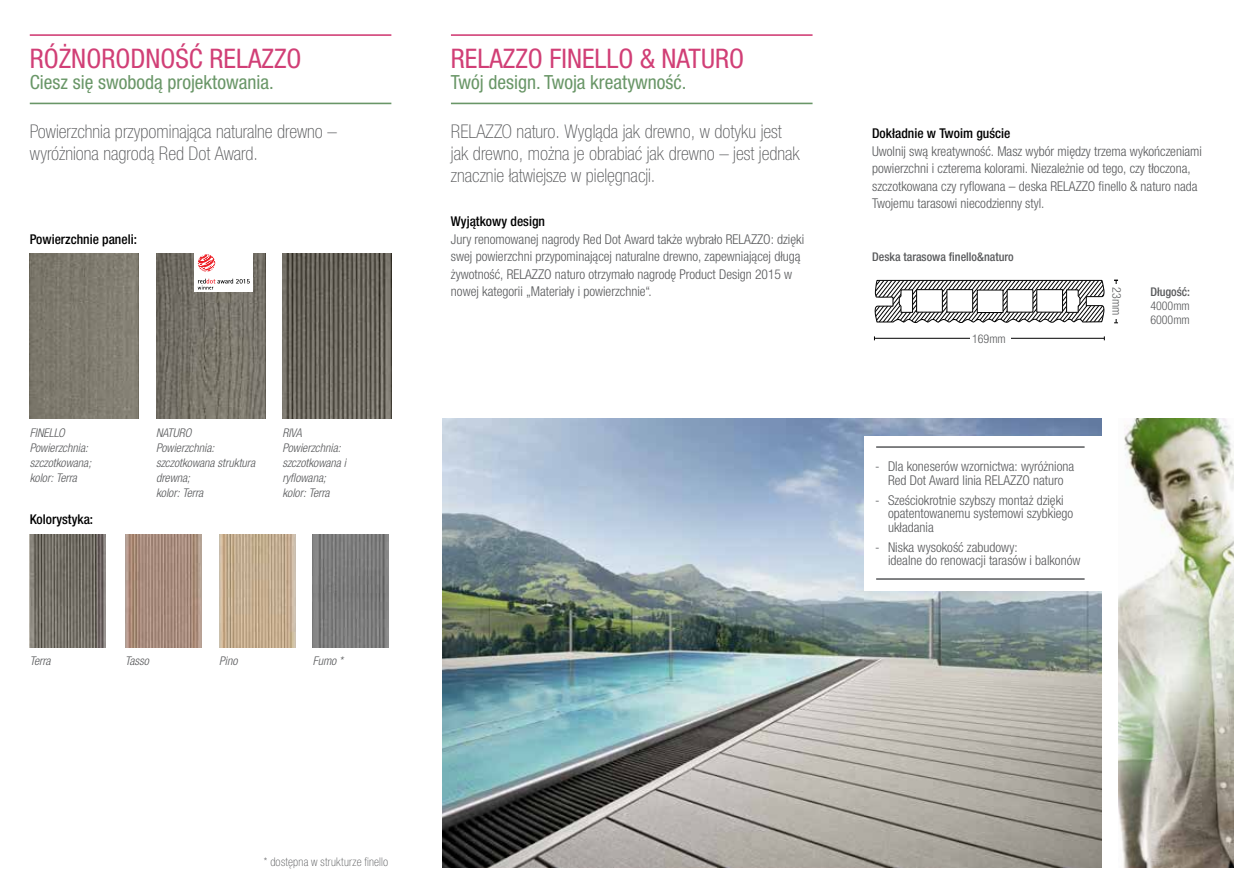
<style>
.page{position:relative;width:1255px;height:893px;background:#fff}
.page>*{position:absolute;margin:0;border:0;box-sizing:border-box;transform-origin:0 0}
.t1{font:condensed 27px "Helvetica Neue LTW1 G";color:#d13f76}
.t2{font:condensed 19.5px "Helvetica Neue LTW1 G";color:#699667}
.t3{font:100 condensed 18.9px/21.9px "Helvetica Neue LTW1 G";color:#58595b}
.t4{font:300 condensed 13.5px/17.5px "Helvetica Neue LTW1 G";color:#58595b}
.t5{font:500 condensed 13.5px "Helvetica Neue LTW1 G";color:#000}
.t6{font:italic 300 condensed 12px/15px "Helvetica Neue LTW1 G";color:#58595b}
.t7{font:500 condensed 12px "Helvetica Neue LTW1 G";color:#58595b}
.t8{font:100 condensed 12px "Helvetica Neue LTW1 G";letter-spacing:.015em;color:#58595b}
.t9{font:300 condensed 12px/14.4px "Helvetica Neue LTW1 G";color:#58595b}
</style>
<div class="page">
<img style="left:442px;top:419px;width:659px;height:449px">
<img style="left:1118px;top:419px;width:115px;height:449px">
<img style="left:30px;top:253px;width:109px;height:166px">
<img style="left:156px;top:253px;width:109px;height:166px">
<img style="left:282px;top:253px;width:109px;height:166px">
<img style="left:125px;top:534px;width:76px;height:113px">
<img style="left:30px;top:534px;width:76px;height:113px">
<img style="left:219px;top:534px;width:76px;height:113px">
<svg style="left:874px;top:280px;width:231px;height:43px"></svg>
<hr style="left:1115px;top:280px;width:1px;height:43px;background:#000">
<hr style="left:874px;top:338px;width:230px;height:1px;background:#000">
<div style="left:1110px;top:284px;width:10px;height:35px;background:#fff"></div>
<div style="left:969px;top:332px;width:41px;height:13px;background:#fff"></div>
<div style="left:194px;top:251px;width:59px;height:40px;background:#fff"></div>
<svg style="left:198px;top:254px;width:17px;height:18px"></svg>
<svg style="left:198px;top:279px;width:52px;height:11px"></svg>
<div style="left:864px;top:436px;width:238px;height:155px;background:#fff"></div>
<hr style="left:451px;top:34px;width:361px;height:2px;background:#d13f76">
<hr style="left:451px;top:103px;width:361px;height:1px;background:#699667">
<hr style="left:30px;top:34px;width:361px;height:2px;background:#d13f76">
<hr style="left:30px;top:103px;width:361px;height:1px;background:#699667">
<hr style="left:876px;top:446px;width:208px;height:2px;background:#58595b">
<hr style="left:876px;top:578px;width:208px;height:2px;background:#58595b">
<img style="left:313px;top:534px;width:76px;height:113px">
<h1 class="t1" style="left:30px;top:43px;width:273px">RÓŻNORODNOŚĆ RELAZZO</h1>
<h2 class="t2" style="left:30px;top:71px;width:245px">Ciesz się swobodą projektowania.</h2>
<h3 class="t3" style="left:30px;top:121px;width:309px">Powierzchnia przypominająca naturalne drewno – wyróżniona nagrodą Red Dot Award.</h3>
<h3 class="t3" style="left:451px;top:121px;width:350px">RELAZZO naturo. Wygląda jak drewno, w dotyku jest jak drewno, można je obrabiać jak drewno – jest jednak znacznie łatwiejsze w pielęgnacji.</h3>
<p class="t5" style="left:451px;top:213px;width:96px">Wyjątkowy design</p>
<p class="t4" style="left:451px;top:230px;width:355px">Jury renomowanej nagrody Red Dot Award także wybrało RELAZZO: dzięki swej powierzchni przypominającej naturalne drewno, zapewniającej długą żywotność, RELAZZO naturo otrzymało nagrodę Product Design 2015 w nowej kategorii „Materiały i powierzchnie“.</p>
<h1 class="t1" style="left:451px;top:43px;width:145px">RELAZZO finello</h1>
<h1 class="t1" style="left:640px;top:43px;width:90px">&amp; naturo</h1>
<h2 class="t2" style="left:451px;top:71px;width:237px">Twój design. Twoja kreatywność.</h2>
<p class="t5" style="left:30px;top:231px;width:109px">Powierzchnie paneli:</p>
<p class="t6" style="left:30px;top:425px;width:63px">FINELLO<br>Powierzchnia: szczotkowana; kolor: Terra</p>
<p class="t5" style="left:30px;top:511px;width:65px">Kolorystyka:</p>
<p class="t6" style="left:156px;top:425px;width:101px">NATURO<br>Powierzchnia: szczotkowana struktura drewna;<br>kolor: Terra</p>
<p class="t6" style="left:282px;top:425px;width:65px">RIVA<br>Powierzchnia: szczotkowana i ryflowana; kolor: Terra</p>
<p class="t6" style="left:30px;top:653px;width:22px">Terra</p>
<p class="t6" style="left:125px;top:653px;width:25px">Tasso</p>
<p class="t6" style="left:219px;top:653px;width:20px">Pino</p>
<p class="t6" style="left:313px;top:653px;width:32px">Fumo *</p>
<p class="t5" style="left:872px;top:125px;width:140px">Dokładnie w Twoim guście</p>
<p class="t4" style="left:872px;top:142px;width:331px">Uwolnij swą kreatywność. Masz wybór między trzema wykończeniami powierzchni i czterema kolorami. Niezależnie od tego, czy tłoczona, szczotkowana czy ryflowana – deska RELAZZO finello &amp; naturo nada Twojemu tarasowi niecodzienny styl.</p>
<p class="t7" style="left:872px;top:250px;width:143px">Deska tarasowa finello&amp;naturo</p>
<p class="t9" style="left:972px;top:331px;width:35px">169mm</p>
<p class="t9" style="left:1123px;top:287px;width:29px;rotate:90deg">23mm</p>
<p class="t7" style="left:1150px;top:284px;width:41px">Długość:</p>
<p class="t9" style="left:1150px;top:299px;width:41px">4000mm<br>6000mm</p>
<p class="t4" style="left:875px;top:460px;width:200px;line-height:13.5px;text-align:center">- Dla koneserów wzornictwa: wyróżniona<br>Red Dot Award linia RELAZZO naturo</p>
<p class="t4" style="left:888px;top:493px;width:187px;line-height:13.5px;text-indent:-13px">- Sześciokrotnie szybszy montaż dzięki opatentowanemu systemowi szybkiego układania</p>
<p class="t4" style="left:888px;top:540px;width:194px;line-height:13.5px;text-indent:-13px">- Niska wysokość zabudowy:<br>idealne do renowacji tarasów i balkonów</p>
<p class="t8" style="left:264px;top:855px;width:126px">* dostępna w strukturze finello</p>
</div>
